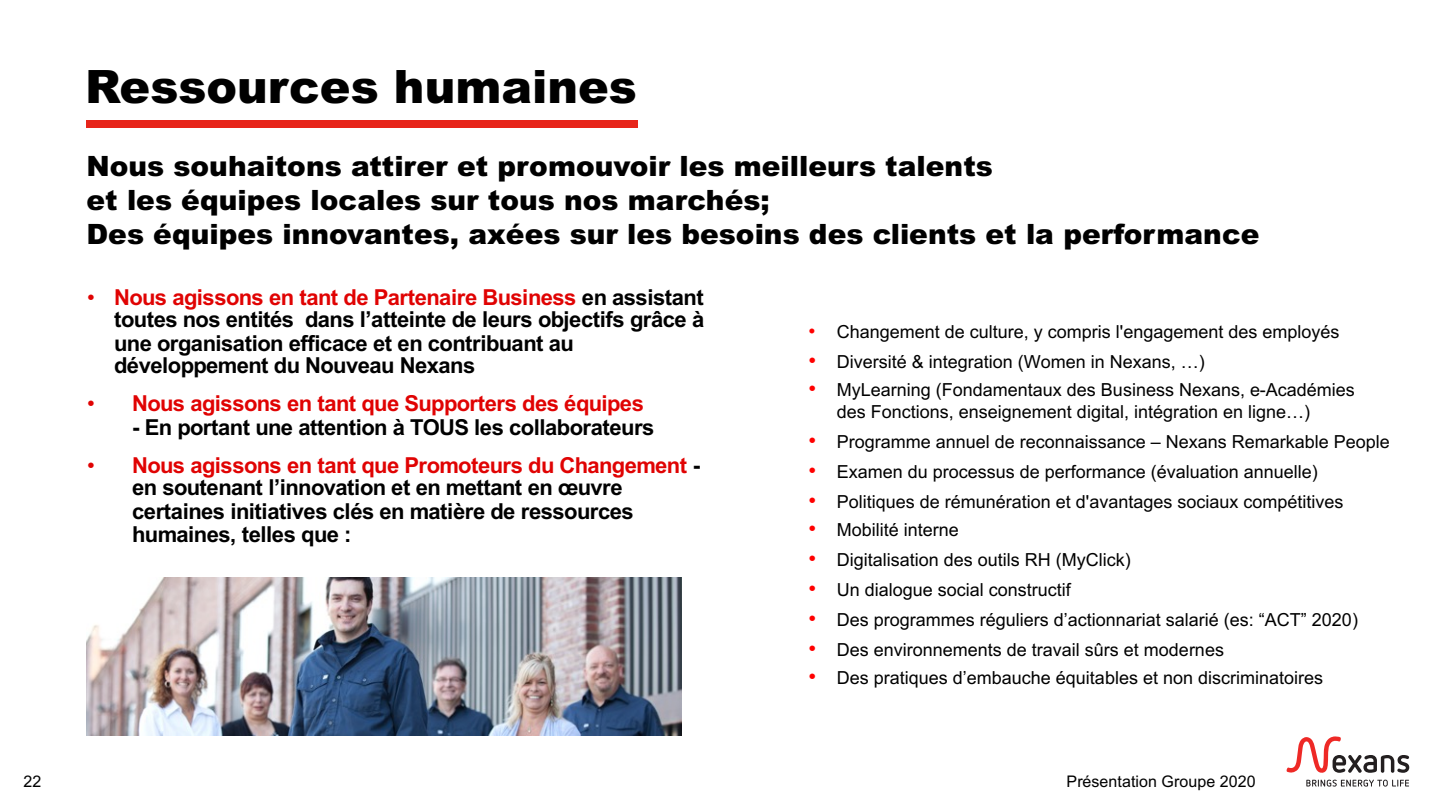
<style>
.page{position:relative;width:1440px;height:811px;background:#fff}
.page>*{position:absolute;margin:0;border:0;box-sizing:border-box;transform-origin:0 0}
.t1{font:900 46px "Arial";color:#000}
.t2{font:900 28px/34px "Arial";letter-spacing:.005em;color:#000}
.t3{font:700 22px/22.8px "Arial";letter-spacing:-.02em;color:#000}
.t4{font:700 22px "Arial";letter-spacing:-.03em;color:#e00303}
.t5{font:18px/21.6px "Arial";color:#000}
.t6{font:16px "Arial";letter-spacing:.005em;color:#000}
.s1{font-weight:400;color:#e00303}
.s2{color:#e00303}
.s3{font-weight:400}
.s4{font-size:20px;color:#f00}
.s5{font-size:22px;color:#f00}
</style>
<div class="page">
<svg style="left:1306px;top:779px;width:103px;height:7px"></svg>
<svg style="left:1287px;top:736px;width:122px;height:37px"></svg>
<div style="left:86px;top:121px;width:552px;height:7px;background:#e7251a"></div>
<img style="left:86px;top:577px;width:595px;height:158px">
<p class="t1" style="left:85px;top:53px;width:554px">Ressources humaines</p>
<p class="t2" style="left:86px;top:148px;width:1174px">Nous souhaitons attirer et promouvoir les meilleurs talents<br>et les équipes locales sur tous nos marchés;<br>Des équipes innovantes, axées sur les besoins des clients et la performance</p>
<p class="t3" style="left:114px;top:286px;width:592px;text-indent:-27px"><span class="s1">•</span> <span class="s2">Nous agissons en tant de Partenaire Business</span> en assistant toutes nos entités dans l’atteinte de leurs objectifs grâce à une organisation efficace et en contribuant au développement du Nouveau Nexans</p>
<p class="t4" style="left:87px;top:388px;width:558px"><span class="s3">•</span> Nous agissons en tant que Supporters des équipes</p>
<p class="t3" style="left:132px;top:416px;width:524px">- En portant une attention à TOUS les collaborateurs</p>
<p class="t3" style="left:132px;top:454px;width:569px;text-indent:-45px"><span class="s1">•</span> <span class="s2">Nous agissons en tant que Promoteurs du Changement</span> - en soutenant l’innovation et en mettant en œuvre certaines initiatives clés en matière de ressources humaines, telles que :</p>
<p class="t5" style="left:808px;top:320px;width:533px"><span class="s4">•</span> Changement de culture, y compris l'engagement des employés</p>
<p class="t5" style="left:808px;top:350px;width:398px"><span class="s5">•</span> Diversité &amp; integration (Women in Nexans, …)</p>
<p class="t5" style="left:837px;top:378px;width:519px;text-indent:-28px"><span class="s5">•</span> MyLearning (Fondamentaux des Business Nexans, e-Académies des Fonctions, enseignement digital, intégration en ligne…)</p>
<p class="t5" style="left:808px;top:430px;width:583px"><span class="s5">•</span> Programme annuel de reconnaissance – Nexans Remarkable People</p>
<p class="t5" style="left:808px;top:460px;width:511px"><span class="s5">•</span> Examen du processus de performance (évaluation annuelle)</p>
<p class="t5" style="left:808px;top:490px;width:537px"><span class="s5">•</span> Politiques de rémunération et d'avantages sociaux compétitives</p>
<p class="t5" style="left:808px;top:518px;width:152px"><span class="s5">•</span> Mobilité interne</p>
<p class="t5" style="left:808px;top:548px;width:324px"><span class="s5">•</span> Digitalisation des outils RH (MyClick)</p>
<p class="t5" style="left:808px;top:578px;width:264px"><span class="s5">•</span> Un dialogue social constructif</p>
<p class="t5" style="left:808px;top:608px;width:551px"><span class="s5">•</span> Des programmes réguliers d’actionnariat salarié (es: “ACT” 2020)</p>
<p class="t5" style="left:808px;top:638px;width:417px"><span class="s5">•</span> Des environnements de travail sûrs et modernes</p>
<p class="t5" style="left:808px;top:666px;width:516px"><span class="s5">•</span> Des pratiques d’embauche équitables et non discriminatoires</p>
<p class="t6" style="left:24px;top:770px;width:19px">22</p>
<p class="t6" style="left:1067px;top:770px;width:191px">Présentation Groupe 2020</p>
</div>
